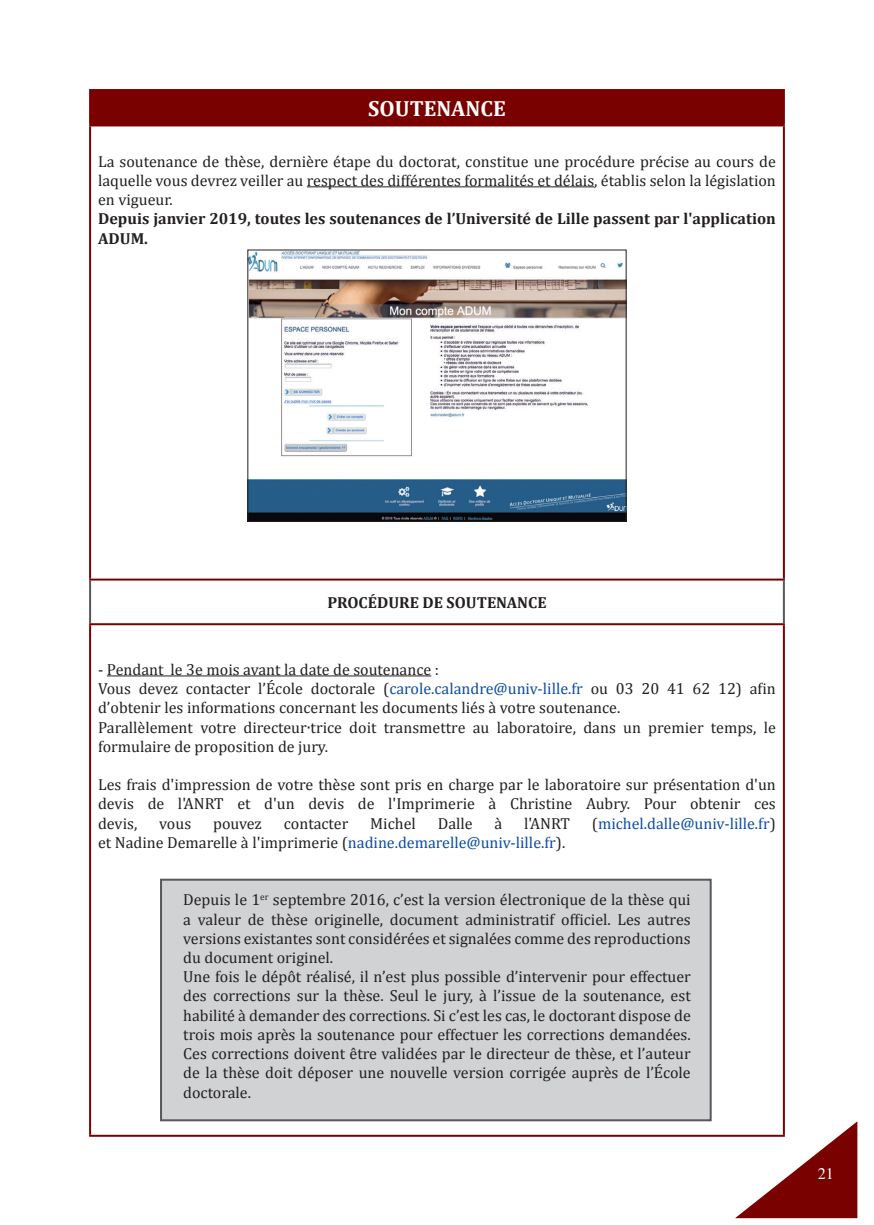
<style>
.page{position:relative;width:874px;height:1225px;background:#fff}
.page>*{position:absolute;margin:0;border:0;box-sizing:border-box;transform-origin:0 0}
.t1{font:700 22px "Cambria";color:#fff}
.t2{font:16px/19.2px "Cambria";color:#231f20;text-align:justify}
.t3{font:700 16px/19.2px "Cambria";color:#231f20}
.t4{font:16px "Cambria";color:#0d4da1}
.t5{font:16px "Times";color:#fff}
.s1{color:#0d4da1}
.s2{color:#231f20}
</style>
<div class="page">
<svg style="left:734px;top:1121px;width:122px;height:97px"></svg>
<div style="left:160px;top:878px;width:551px;height:243px;background:#d1d2d4;border:2px solid #57585a"></div>
<div style="left:90px;top:90px;width:693px;height:35px;background:#790100"></div>
<hr style="left:89px;top:580px;width:2px;height:43px;background:#57585a">
<hr style="left:782px;top:580px;width:2px;height:43px;background:#57585a">
<hr style="left:89px;top:89px;width:695px;height:2px;background:#790100">
<hr style="left:89px;top:91px;width:2px;height:33px;background:#790100">
<hr style="left:782px;top:91px;width:2px;height:33px;background:#790100">
<hr style="left:89px;top:124px;width:695px;height:2px;background:#790100">
<hr style="left:89px;top:126px;width:2px;height:452px;background:#790100">
<hr style="left:782px;top:126px;width:2px;height:452px;background:#790100">
<hr style="left:89px;top:578px;width:695px;height:2px;background:#790100">
<hr style="left:89px;top:623px;width:695px;height:2px;background:#790100">
<hr style="left:89px;top:625px;width:2px;height:509px;background:#790100">
<hr style="left:782px;top:625px;width:2px;height:509px;background:#790100">
<hr style="left:89px;top:1134px;width:695px;height:2px;background:#790100">
<hr style="left:306px;top:186px;width:288px;height:1px;background:#231f20">
<hr style="left:107px;top:675px;width:324px;height:1px;background:#231f20">
<img style="left:249px;top:251px;width:375px;height:269px">
<div style="left:247px;top:249px;width:379px;height:273px;border:1px solid #231f20"></div>
<h1 class="t1" style="left:368px;top:93px;width:139px">SOUTENANCE</h1>
<p class="t2" style="left:98px;top:152px;width:679px">La soutenance de thèse, dernière étape du doctorat, constitue une procédure précise au cours de laquelle vous devrez veiller au respect des différentes formalités et délais, établis selon la législation en vigueur.</p>
<p class="t3" style="left:98px;top:209px;width:679px">Depuis janvier 2019, toutes les soutenances de l’Université de Lille passent par l'application<br>ADUM.</p>
<p class="t3" style="left:327px;top:592px;width:220px">PROCÉDURE DE SOUTENANCE</p>
<p class="t2" style="left:98px;top:660px;width:679px;text-align:left">- Pendant le 3e mois avant la date de soutenance :<br>Vous devez contacter l’École doctorale (<span class="s1">carole.calandre@univ-lille.fr</span> ou 03 20 41 62 12) afin d’obtenir les informations concernant les documents liés à votre soutenance.<br>Parallèlement votre directeur·trice doit transmettre au laboratoire, dans un premier temps, le formulaire de proposition de jury.</p>
<p class="t2" style="left:98px;top:775px;width:679px">Les frais d'impression de votre thèse sont pris en charge par le laboratoire sur présentation d'un devis de l'ANRT et d'un devis de l'Imprimerie à Christine Aubry. Pour obtenir ces devis,</p>
<p class="t2" style="left:159px;top:813px;width:33px">vous</p>
<p class="t2" style="left:213px;top:813px;width:50px">pouvez</p>
<p class="t2" style="left:284px;top:813px;width:66px">contacter</p>
<p class="t2" style="left:370px;top:813px;width:47px">Michel</p>
<p class="t2" style="left:437px;top:813px;width:36px">Dalle</p>
<p class="t2" style="left:494px;top:813px;width:9px">à</p>
<p class="t2" style="left:524px;top:813px;width:47px">l'ANRT</p>
<p class="t4" style="left:591px;top:813px;width:185px"><span class="s2">(</span>michel.dalle@univ-lille.fr<span class="s2">)</span></p>
<p class="t2" style="left:98px;top:832px;width:468px">et Nadine Demarelle à l'imprimerie (<span class="s1">nadine.demarelle@univ-lille.fr</span>).</p>
<p class="t2" style="left:183px;top:890px;width:509px;text-align:left">Depuis le 1<sup>er</sup> septembre 2016, c’est la version électronique de la thèse qui a valeur de thèse originelle, document administratif officiel. Les autres versions existantes sont considérées et signalées comme des reproductions du document originel.<br>Une fois le dépôt réalisé, il n’est plus possible d’intervenir pour effectuer des corrections sur la thèse. Seul le jury, à l’issue de la soutenance, est habilité à demander des corrections. Si c’est les cas, le doctorant dispose de trois mois après la soutenance pour effectuer les corrections demandées.<br>Ces corrections doivent être validées par le directeur de thèse, et l’auteur de la thèse doit déposer une nouvelle version corrigée auprès de l’École doctorale.</p>
<p class="t5" style="left:817px;top:1158px;width:17px">21</p>
</div>
